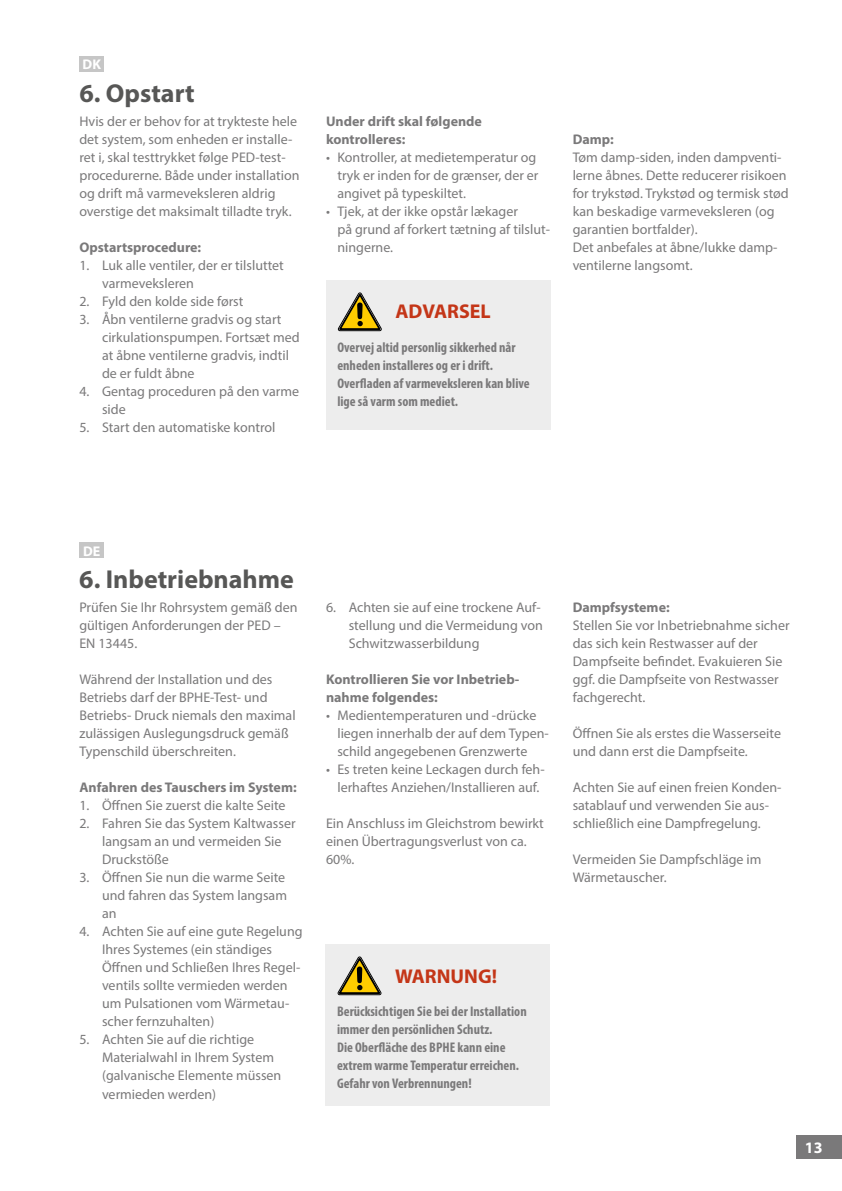
<style>
.page{position:relative;width:842px;height:1191px;background:#fff}
.page>*{position:absolute;margin:0;border:0;box-sizing:border-box;transform-origin:0 0}
.t1{font:700 26px "Myriad Pro";color:#575756}
.t2{font:700 20px "Myriad Pro";color:#c43618}
.t3{font:700 16px "Myriad Pro";color:#fff}
.t4{font:14px/18px "Myriad Pro";color:#7a797a}
.t5{font:700 condensed 14px/18px "Myriad Pro";color:#7a797a}
.t6{font:700 14px/18px "Myriad Pro";color:#7a797a}
.t7{font:700 14px "Myriad Pro";color:#fff}
</style>
<div class="page">
<div style="left:797px;top:1135px;width:45px;height:24px;background:#7a797a"></div>
<div style="left:79px;top:56px;width:25px;height:16px;background:#c6c6c6"></div>
<div style="left:326px;top:280px;width:224px;height:150px;background:#ededed"></div>
<svg style="left:337px;top:292px;width:45px;height:39px"></svg>
<div style="left:79px;top:542px;width:25px;height:16px;background:#c6c6c6"></div>
<div style="left:326px;top:944px;width:224px;height:162px;background:#ededed"></div>
<svg style="left:337px;top:956px;width:45px;height:39px"></svg>
<p class="t7" style="left:83px;top:55px;width:20px">DK</p>
<h1 class="t1" style="left:79px;top:76px;width:117px">6. Opstart</h1>
<p class="t4" style="left:79px;top:112px;width:222px">Hvis der er behov for at trykteste hele det system, som enheden er installe&shy;ret i, skal testtrykket følge PED-test&shy;procedurerne. Både under installation og drift må varmeveksleren aldrig overstige det maksimalt tilladte tryk.</p>
<p class="t6" style="left:79px;top:238px;width:123px">Opstartsprocedure:</p>
<p class="t4" style="left:102px;top:256px;width:183px;text-indent:-23px">1. Luk alle ventiler, der er tilsluttet varmeveksleren</p>
<p class="t4" style="left:79px;top:292px;width:166px">2. Fyld den kolde side først</p>
<p class="t4" style="left:102px;top:310px;width:199px;text-indent:-23px">3. Åbn ventilerne gradvis og start cirkulationspumpen. Fortsæt med at åbne ventilerne gradvis, indtil de er fuldt åbne</p>
<p class="t4" style="left:102px;top:382px;width:199px;text-indent:-23px">4. Gentag proceduren på den varme side</p>
<p class="t4" style="left:79px;top:418px;width:198px">5. Start den automatiske kontrol</p>
<p class="t6" style="left:326px;top:112px;width:157px">Under drift skal følgende kontrolleres:</p>
<p class="t4" style="left:337px;top:148px;width:203px;text-indent:-11px">• Kontroller, at medietemperatur og tryk er inden for de grænser, der er angivet på typeskiltet.</p>
<p class="t4" style="left:337px;top:202px;width:214px;text-indent:-11px">• Tjek, at der ikke opstår lækager<br>på grund af forkert tætning af tilslut&shy;ningerne.</p>
<h2 class="t2" style="left:395px;top:299px;width:97px">ADVARSEL</h2>
<p class="t5" style="left:337px;top:338px;width:194px">Overvej altid personlig sikkerhed når enheden installeres og er i drift.<br>Overfladen af varmeveksleren kan blive lige så varm som mediet.</p>
<p class="t6" style="left:573px;top:130px;width:43px">Damp:</p>
<p class="t4" style="left:573px;top:148px;width:218px">Tøm damp-siden, inden dampventi&shy;lerne åbnes. Dette reducerer risikoen for trykstød. Trykstød og termisk stød kan beskadige varmeveksleren (og garantien bortfalder).<br>Det anbefales at åbne/lukke damp&shy;ventilerne langsomt.</p>
<p class="t7" style="left:83px;top:542px;width:19px">DE</p>
<h1 class="t1" style="left:79px;top:562px;width:216px">6. Inbetriebnahme</h1>
<p class="t4" style="left:79px;top:598px;width:220px">Prüfen Sie Ihr Rohrsystem gemäß den gültigen Anforderungen der PED –<br>EN 13445.</p>
<p class="t4" style="left:79px;top:670px;width:218px">Während der Installation und des Betriebs darf der BPHE-Test- und Betriebs- Druck niemals den maximal zulässigen Auslegungsdruck gemäß Typenschild überschreiten.</p>
<p class="t6" style="left:79px;top:778px;width:219px">Anfahren des Tauschers im System:</p>
<p class="t4" style="left:79px;top:796px;width:208px">1. Öffnen Sie zuerst die kalte Seite</p>
<p class="t4" style="left:102px;top:814px;width:195px;text-indent:-23px">2. Fahren Sie das System Kaltwasser langsam an und vermeiden Sie<br>Druckstöße</p>
<p class="t4" style="left:102px;top:868px;width:186px;text-indent:-23px">3. Öffnen Sie nun die warme Seite und fahren das System langsam an</p>
<p class="t4" style="left:102px;top:922px;width:202px;text-indent:-23px">4. Achten Sie auf eine gute Regelung<br>Ihres Systemes (ein ständiges<br>Öffnen und Schließen Ihres Regel&shy;ventils sollte vermieden werden um Pulsationen vom Wärmetau&shy;scher fernzuhalten)</p>
<p class="t4" style="left:102px;top:1030px;width:181px;text-indent:-23px">5. Achten Sie auf die richtige<br>Materialwahl in Ihrem System (galvanische Elemente müssen vermieden werden)</p>
<p class="t4" style="left:349px;top:598px;width:196px;text-indent:-23px">6. Achten sie auf eine trockene Auf&shy;stellung und die Vermeidung von<br>Schwitzwasserbildung</p>
<p class="t6" style="left:326px;top:670px;width:195px">Kontrollieren Sie vor Inbetrieb&shy;nahme folgendes:</p>
<p class="t4" style="left:337px;top:706px;width:213px;text-indent:-11px">• Medientemperaturen und -drücke liegen innerhalb der auf dem Typen&shy;schild angegebenen Grenzwerte</p>
<p class="t4" style="left:326px;top:760px;width:220px;text-align:center">• Es treten keine Leckagen durch feh&shy;lerhaftes Anziehen/Installieren auf.</p>
<p class="t4" style="left:326px;top:814px;width:219px">Ein Anschluss im Gleichstrom bewirkt einen Übertragungsverlust von ca.<br>60%.</p>
<p class="t6" style="left:573px;top:598px;width:99px">Dampfsysteme:</p>
<p class="t4" style="left:573px;top:616px;width:218px">Stellen Sie vor Inbetriebnahme sicher das sich kein Restwasser auf der<br>Dampfseite befindet. Evakuieren Sie ggf. die Dampfseite von Restwasser fachgerecht.</p>
<p class="t4" style="left:573px;top:724px;width:210px">Öffnen Sie als erstes die Wasserseite und dann erst die Dampfseite.</p>
<p class="t4" style="left:573px;top:778px;width:210px">Achten Sie auf einen freien Konden&shy;satablauf und verwenden Sie aus&shy;schließlich eine Dampfregelung.</p>
<p class="t4" style="left:573px;top:850px;width:190px">Vermeiden Sie Dampfschläge im<br>Wärmetauscher.</p>
<h2 class="t2" style="left:395px;top:962px;width:103px">WARNUNG!</h2>
<p class="t5" style="left:337px;top:1002px;width:191px">Berücksichtigen Sie bei der Installation immer den persönlichen Schutz.<br>Die Oberfläche des BPHE kann eine extrem warme Temperatur erreichen.<br>Gefahr von Verbrennungen!</p>
<p class="t3" style="left:805px;top:1137px;width:19px">13</p>
</div>
